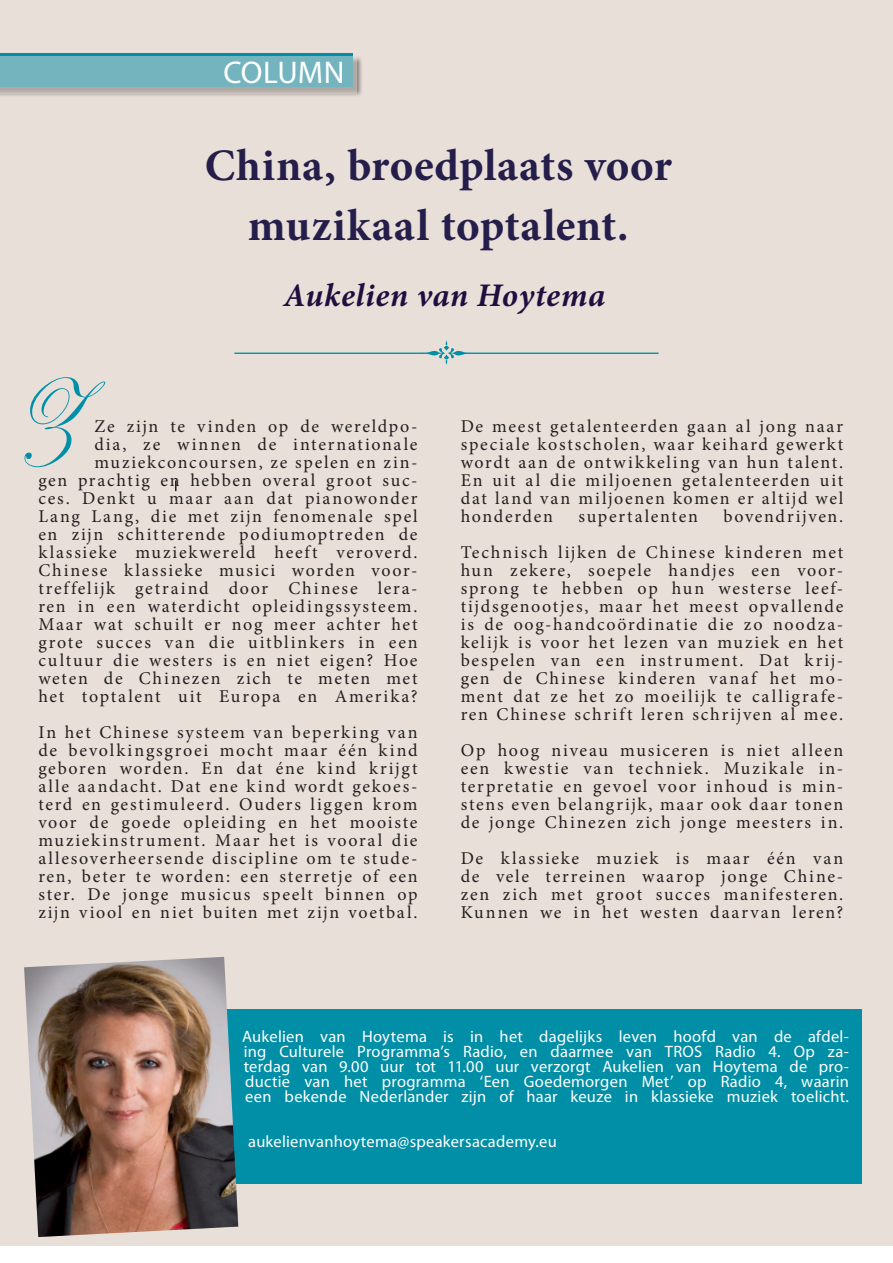
<style>
.page{position:relative;width:893px;height:1263px;background:#fff}
.page>*{position:absolute;margin:0;border:0;box-sizing:border-box;transform-origin:0 0}
.t1{font:90px "Edwardian Script ITC";color:#008fa7}
.kop{font:700 45px/60px "Minion Pro";letter-spacing:.015em;color:#251e4b;text-align:center}
.kop-2{font:italic 700 33px "Minion Pro";letter-spacing:.02em;color:#210e40}
.onderwerp{font:31.5px "Myriad Pro";letter-spacing:.005em;color:#fff}
.t2{font:18px/18px "Minion Pro";letter-spacing:.095em;color:#231f20;text-align:justify}
.bijschrift{font:16.5px/15px "Myriad Pro";letter-spacing:.015em;color:#fff;text-align:justify}
</style>
<div class="page">
<div style="left:0;top:0;width:893px;height:1246px;background:#e8dfd8"></div>
<div style="left:0;top:55px;width:363px;height:42px;background:#231f20;opacity:.55"></div>
<div style="left:0;top:54px;width:352px;height:33px;background:#008fa7"></div>
<svg style="left:234px;top:341px;width:425px;height:24px"></svg>
<svg style="left:0;top:56px;width:357px;height:38px;background:#80b3ba"></svg>
<div style="left:150px;top:1009px;width:712px;height:174px;background:#008fa7"></div>
<img style="left:24px;top:957px;width:214px;height:280px">
<p class="onderwerp" style="left:223px;top:53px;width:122px">COLUMN</p>
<p class="kop" style="left:205px;top:135px;width:469px">China, broedplaats voor muzikaal toptalent.</p>
<p class="kop-2" style="left:283px;top:272px;width:323px">Aukelien van Hoytema</p>
<p class="t1" style="left:16px;top:361px;width:60px">Z</p>
<p class="t2" style="left:38px;top:417px;width:381px;text-align:right">Ze zijn te vinden op de wereldpo-<br>dia, ze winnen de internationale muziekconcoursen, ze spelen en zin-<br>gen prachtig en hebben overal groot suc&shy;ces. Denkt u maar aan dat pianowonder Lang Lang, die met zijn fenomenale spel en zijn schitterende podiumoptreden de klassieke muziekwereld heeft veroverd.</p>
<p class="t2" style="left:38px;top:561px;width:381px">Chinese klassieke musici worden voor&shy;treffelijk getraind door Chinese lera&shy;ren in een waterdicht opleidingssysteem.<br>Maar wat schuilt er nog meer achter het grote succes van die uitblinkers in een cultuur die westers is en niet eigen? Hoe weten de Chinezen zich te meten met het toptalent uit Europa en Amerika?</p>
<p class="t2" style="left:38px;top:723px;width:381px">In het Chinese systeem van beperking van de bevolkingsgroei mocht maar één kind geboren worden. En dat éne kind krijgt alle aandacht. Dat ene kind wordt gekoes&shy;terd en gestimuleerd. Ouders liggen krom voor de goede opleiding en het mooiste muziekinstrument. Maar het is vooral die allesoverheersende discipline om te stude&shy;ren, beter te worden: een sterretje of een ster. De jonge musicus speelt binnen op zijn viool en niet buiten met zijn voetbal.</p>
<p class="t2" style="left:461px;top:417px;width:384px">De meest getalenteerden gaan al jong naar speciale kostscholen, waar keihard gewerkt wordt aan de ontwikkeling van hun talent.</p>
<p class="t2" style="left:461px;top:471px;width:384px">En uit al die miljoenen getalenteerden uit dat land van miljoenen komen er altijd wel honderden</p>
<p class="t2" style="left:578px;top:507px;width:121px">supertalenten</p>
<p class="t2" style="left:723px;top:507px;width:121px">bovendrijven.</p>
<p class="t2" style="left:461px;top:543px;width:384px">Technisch lijken de Chinese kinderen met hun zekere, soepele handjes een voor&shy;sprong te hebben op hun westerse leef&shy;tijdsgenootjes, maar het meest opvallende is de oog-handcoördinatie die zo noodza&shy;kelijk is voor het lezen van muziek en het bespelen van een instrument. Dat krij&shy;gen de Chinese kinderen vanaf het mo&shy;ment dat ze het zo moeilijk te calligrafe&shy;ren Chinese schrift leren schrijven al mee.</p>
<p class="t2" style="left:461px;top:741px;width:384px">Op hoog niveau musiceren is niet alleen een kwestie van techniek. Muzikale in&shy;terpretatie en gevoel voor inhoud is min&shy;stens even belangrijk, maar ook daar tonen de jonge Chinezen zich jonge meesters in.</p>
<p class="t2" style="left:461px;top:849px;width:384px">De klassieke muziek is maar één van de vele terreinen waarop jonge Chine&shy;zen zich met groot succes manifesteren.<br>Kunnen we in het westen daarvan leren?</p>
<p class="bijschrift" style="left:242px;top:1028px;width:608px">Aukelien van Hoytema is in het dagelijks leven hoofd van de afdel&shy;ing Culturele Programma’s Radio, en daarmee van TROS Radio 4. Op za&shy;terdag van 9.00 uur tot 11.00 uur verzorgt Aukelien van Hoytema de pro&shy;ductie van het programma ‘Een Goedemorgen Met’ op Radio 4, waarin een bekende Nederlander zijn of haar keuze in klassieke muziek toelicht.</p>
<p class="bijschrift" style="left:248px;top:1133px;width:310px">aukelienvanhoytema@speakersacademy.eu</p>
</div>
